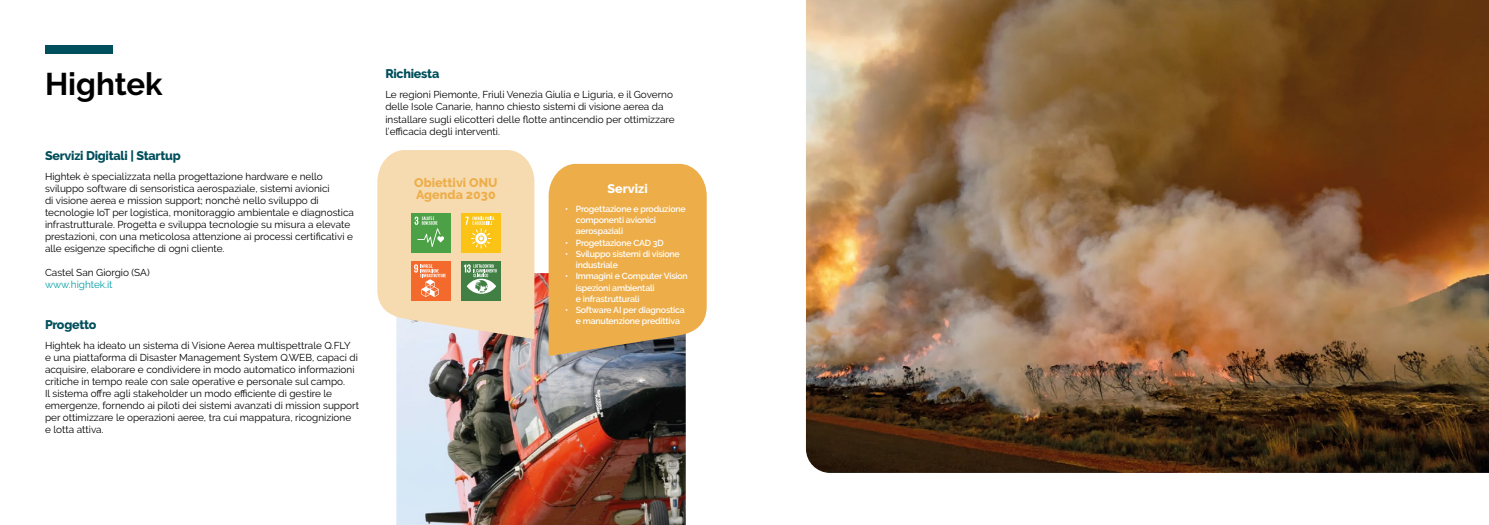
<style>
.page{position:relative;width:1489px;height:525px;background:#fff}
.page>*{position:absolute;margin:0;border:0;box-sizing:border-box;transform-origin:0 0}
.t1{font:700 31.25px "Raleway";color:#000}
.t2{font:800 12.5px "Raleway";letter-spacing:-.02em;color:#004f5c}
.t3{font:800 12.5px/12.5px "Raleway";color:#edae4a}
.t4{font:800 12.5px "Raleway";color:#fff}
.t5{font:10px/12px "Raleway";color:#000}
.t6{font:10px "Raleway";color:#009fa7}
.t7{font:600 8.75px/11.2px "Raleway";letter-spacing:-.02em;color:#fff}
</style>
<div class="page">
<div style="left:45px;top:45px;width:67px;height:8px;background:#004f5c"></div>
<img style="left:806px;top:0;width:682px;height:472px">
<img style="left:396px;top:273px;width:289px;height:251px">
<svg style="left:548px;top:164px;width:158px;height:192px;background:#e6ac51"></svg>
<svg style="left:377px;top:150px;width:157px;height:189px;background:#e6d0a0"></svg>
<h1 class="t1" style="left:45px;top:66px;width:119px">Hightek</h1>
<p class="t2" style="left:45px;top:148px;width:137px">Servizi Digitali | Startup</p>
<p class="t5" style="left:45px;top:171px;width:310px">Hightek è specializzata nella progettazione hardware e nello sviluppo software di sensoristica aerospaziale, sistemi avionici<br>di visione aerea e mission support; nonché nello sviluppo di tecnologie IoT per logistica, monitoraggio ambientale e diagnostica infrastrutturale. Progetta e sviluppa tecnologie su misura a elevate prestazioni, con una meticolosa attenzione ai processi certificativi e alle esigenze specifiche di ogni cliente.</p>
<p class="t5" style="left:45px;top:267px;width:106px">Castel San Giorgio (SA)</p>
<p class="t6" style="left:45px;top:279px;width:69px">www.hightek.it</p>
<p class="t2" style="left:45px;top:317px;width:53px">Progetto</p>
<p class="t5" style="left:45px;top:339px;width:315px">Hightek ha ideato un sistema di Visione Aerea multispettrale Q.FLY<br>e una piattaforma di Disaster Management System Q.WEB, capaci di acquisire, elaborare e condividere in modo automatico informazioni critiche in tempo reale con sale operative e personale sul campo.<br>Il sistema offre agli stakeholder un modo efficiente di gestire le emergenze, fornendo ai piloti dei sistemi avanzati di mission support per ottimizzare le operazioni aeree, tra cui mappatura, ricognizione e lotta attiva.</p>
<p class="t2" style="left:385px;top:66px;width:55px">Richiesta</p>
<p class="t5" style="left:385px;top:89px;width:291px">Le regioni Piemonte, Friuli Venezia Giulia e Liguria, e il Governo delle Isole Canarie, hanno chiesto sistemi di visione aerea da installare sugli elicotteri delle flotte antincendio per ottimizzare l’efficacia degli interventi.</p>
<p class="t3" style="left:414px;top:176px;width:85px">Obiettivi ONU<br>Agenda 2030</p>
<p class="t4" style="left:607px;top:181px;width:42px">Servizi</p>
<p class="t7" style="left:575px;top:203px;width:111px;text-indent:-11px">• Progettazione e produzione componenti avionici aerospaziali</p>
<p class="t7" style="left:565px;top:237px;width:100px">• Progettazione CAD 3D</p>
<p class="t7" style="left:575px;top:248px;width:106px;text-indent:-11px">• Sviluppo sistemi di visione industriale</p>
<p class="t7" style="left:575px;top:270px;width:114px;text-indent:-11px">• Immagini e Computer Vision ispezioni ambientali<br>e infrastrutturali</p>
<p class="t7" style="left:575px;top:304px;width:111px;text-indent:-11px">• Software AI per diagnostica e manutenzione predittiva</p>
</div>
